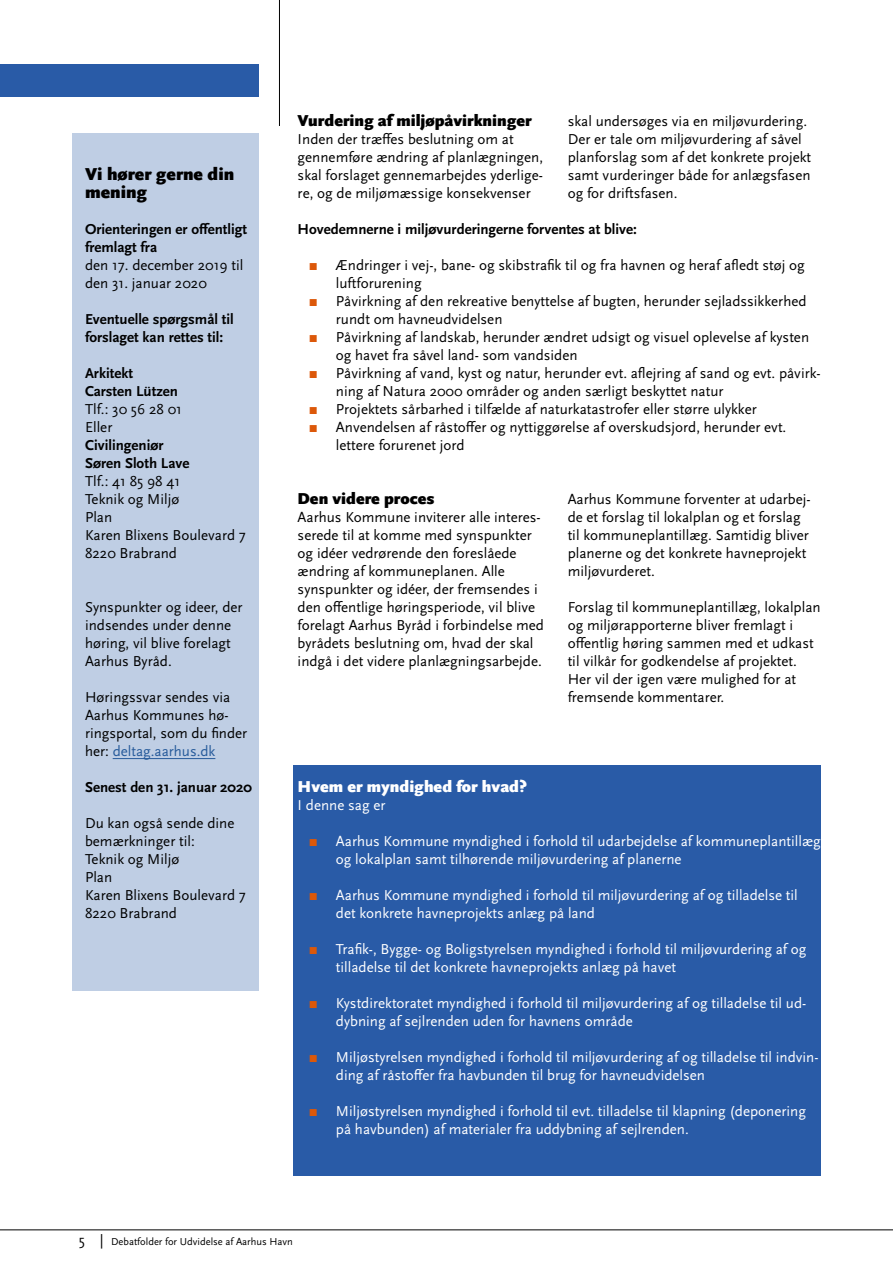
<style>
.page{position:relative;width:893px;height:1263px;background:#fff}
.page>*{position:absolute;margin:0;border:0;box-sizing:border-box;transform-origin:0 0}
.t1{font:900 18px/18px "Scala Sans Pro";color:#000}
.t2{font:900 16.5px "Scala Sans OT";color:#000}
.t3{font:900 16.5px "Scala Sans OT";color:#fff}
.t4{font:15px/18px "Scala Sans OT";color:#000}
.t5{font:15px/18px "Scala Sans OT";color:#fff}
.t6{font:700 15px/18px "Scala Sans OT";color:#000}
.t7{font:10.5px "Scala Sans OT";color:#000}
.s1{color:#275b9b}
.s2{font-family:"Arial";color:#dc5809}
.s3{font-size:15px}
</style>
<div class="page">
<div style="left:293px;top:765px;width:528px;height:411px;background:#295ba7"></div>
<div style="left:72px;top:133px;width:186px;height:858px;background:#bfcee4"></div>
<hr style="left:113px;top:758px;width:102px;height:1px;background:#275b9b">
<hr style="left:0;top:1229px;width:893px;height:1px;background:#000">
<div style="left:0;top:64px;width:258px;height:33px;background:#295ba7"></div>
<hr style="left:279px;top:0;width:1px;height:126px;background:#000">
<p class="t1" style="left:85px;top:165px;width:151px">Vi hører gerne din mening</p>
<p class="t6" style="left:85px;top:220px;width:164px">Orienteringen er offentligt fremlagt fra</p>
<p class="t4" style="left:85px;top:256px;width:160px">den 17. december 2019 til den 31. januar 2020</p>
<p class="t6" style="left:85px;top:310px;width:150px">Eventuelle spørgsmål til forslaget kan rettes til:</p>
<p class="t6" style="left:85px;top:364px;width:94px">Arkitekt<br>Carsten Lützen</p>
<p class="t4" style="left:85px;top:400px;width:99px">Tlf.: 30 56 28 01<br>Eller</p>
<p class="t6" style="left:85px;top:436px;width:106px">Civilingeniør<br>Søren Sloth Lave</p>
<p class="t4" style="left:85px;top:472px;width:162px">Tlf.: 41 85 98 41<br>Teknik og Miljø<br>Plan<br>Karen Blixens Boulevard 7<br>8220 Brabrand</p>
<p class="t4" style="left:85px;top:598px;width:159px">Synspunkter og ideer, der indsendes under denne høring, vil blive forelagt<br>Aarhus Byråd.</p>
<p class="t4" style="left:85px;top:688px;width:164px">Høringssvar sendes via<br>Aarhus Kommunes hø&shy;ringsportal, som du finder her: <span class="s1">deltag.aarhus.dk</span></p>
<p class="t6" style="left:85px;top:778px;width:169px">Senest den 31. januar 2020</p>
<p class="t4" style="left:85px;top:814px;width:162px">Du kan også sende dine bemærkninger til:<br>Teknik og Miljø<br>Plan<br>Karen Blixens Boulevard 7<br>8220 Brabrand</p>
<p class="t2" style="left:298px;top:111px;width:235px">Vurdering af miljøpåvirkninger</p>
<p class="t4" style="left:298px;top:130px;width:247px">Inden der træffes beslutning om at gennemføre ændring af planlægningen, skal forslaget gennemarbejdes yderlige&shy;re, og de miljømæssige konsekvenser</p>
<p class="t4" style="left:568px;top:112px;width:245px">skal undersøges via en miljøvurdering.<br>Der er tale om miljøvurdering af såvel planforslag som af det konkrete projekt samt vurderinger både for anlægsfasen og for driftsfasen.</p>
<p class="t6" style="left:298px;top:220px;width:341px">Hovedemnerne i miljøvurderingerne forventes at blive:</p>
<p class="t4" style="left:336px;top:256px;width:470px;text-indent:-27px"><span class="s2">■</span> Ændringer i vej-, bane- og skibstrafik til og fra havnen og heraf afledt støj og luftforurening</p>
<p class="t4" style="left:336px;top:292px;width:472px;text-indent:-27px"><span class="s2">■</span> Påvirkning af den rekreative benyttelse af bugten, herunder sejladssikkerhed rundt om havneudvidelsen</p>
<p class="t4" style="left:336px;top:328px;width:475px;text-indent:-27px"><span class="s2">■</span> Påvirkning af landskab, herunder ændret udsigt og visuel oplevelse af kysten og havet fra såvel land- som vandsiden</p>
<p class="t4" style="left:336px;top:364px;width:486px;text-indent:-27px"><span class="s2">■</span> Påvirkning af vand, kyst og natur, herunder evt. aflejring af sand og evt. påvirk&shy;ning af Natura 2000 områder og anden særligt beskyttet natur</p>
<p class="t4" style="left:309px;top:400px;width:449px"><span class="s2">■</span> Projektets sårbarhed i tilfælde af naturkatastrofer eller større ulykker</p>
<p class="t4" style="left:336px;top:418px;width:452px;text-indent:-27px"><span class="s2">■</span> Anvendelsen af råstoffer og nyttiggørelse af overskudsjord, herunder evt. lettere forurenet jord</p>
<p class="t2" style="left:298px;top:489px;width:138px">Den videre proces</p>
<p class="t4" style="left:298px;top:508px;width:248px">Aarhus Kommune inviterer alle interes&shy;serede til at komme med synspunkter og idéer vedrørende den foreslåede ændring af kommuneplanen. Alle synspunkter og idéer, der fremsendes i den offentlige høringsperiode, vil blive forelagt Aarhus Byråd i forbindelse med byrådets beslutning om, hvad der skal indgå i det videre planlægningsarbejde.</p>
<p class="t4" style="left:568px;top:490px;width:244px">Aarhus Kommune forventer at udarbej&shy;de et forslag til lokalplan og et forslag til kommuneplantillæg. Samtidig bliver planerne og det konkrete havneprojekt miljøvurderet.</p>
<p class="t4" style="left:568px;top:598px;width:254px">Forslag til kommuneplantillæg, lokalplan og miljørapporterne bliver fremlagt i offentlig høring sammen med et udkast til vilkår for godkendelse af projektet.<br>Her vil der igen være mulighed for at fremsende kommentarer.</p>
<p class="t3" style="left:298px;top:777px;width:231px">Hvem er myndighed for hvad?</p>
<p class="t5" style="left:298px;top:796px;width:89px">I denne sag er</p>
<p class="t5" style="left:336px;top:832px;width:486px;text-indent:-27px"><span class="s2">■</span> Aarhus Kommune myndighed i forhold til udarbejdelse af kommuneplantillæg og lokalplan samt tilhørende miljøvurdering af planerne</p>
<p class="t5" style="left:336px;top:886px;width:463px;text-indent:-27px"><span class="s2">■</span> Aarhus Kommune myndighed i forhold til miljøvurdering af og tilladelse til det konkrete havneprojekts anlæg på land</p>
<p class="t5" style="left:336px;top:940px;width:472px;text-indent:-27px"><span class="s2">■</span> Trafik-, Bygge- og Boligstyrelsen myndighed i forhold til miljøvurdering af og tilladelse til det konkrete havneprojekts anlæg på havet</p>
<p class="t5" style="left:336px;top:994px;width:472px;text-indent:-27px"><span class="s2">■</span> Kystdirektoratet myndighed i forhold til miljøvurdering af og tilladelse til ud&shy;dybning af sejlrenden uden for havnens område</p>
<p class="t5" style="left:336px;top:1048px;width:484px;text-indent:-27px"><span class="s2">■</span> Miljøstyrelsen myndighed i forhold til miljøvurdering af og tilladelse til indvin&shy;ding af råstoffer fra havbunden til brug for havneudvidelsen</p>
<p class="t5" style="left:336px;top:1102px;width:471px;text-indent:-27px"><span class="s2">■</span> Miljøstyrelsen myndighed i forhold til evt. tilladelse til klapning (deponering på havbunden) af materialer fra uddybning af sejlrenden.</p>
<p class="t7" style="left:79px;top:1235px;width:216px"><span class="s3">5 |</span> Debatfolder for Udvidelse af Aarhus Havn</p>
</div>
